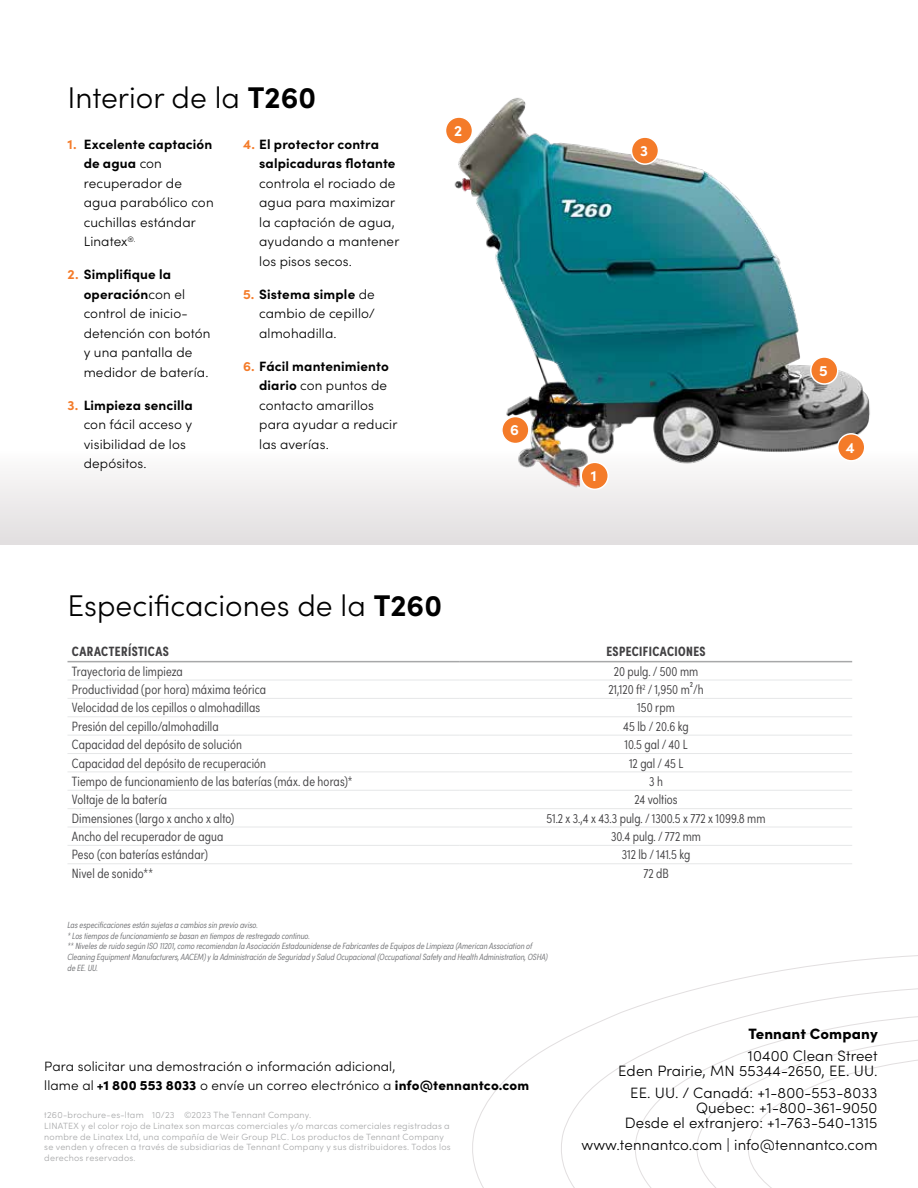
<style>
.page{position:relative;width:918px;height:1188px;background:#fff}
.page>*{position:absolute;margin:0;border:0;box-sizing:border-box;transform-origin:0 0}
.t1{font:300 30px "Sofia Pro";color:#000}
.t2{font:300 15px/15px "Sofia Pro";letter-spacing:.01em;color:#000;text-align:right}
.t3{font:900 15px "Sofia Pro";letter-spacing:.01em;color:#000}
.t4{font:700 15px "Sofia Pro";color:#fff}
.t5{font:300 13.5px/19.5px "Sofia Pro";letter-spacing:.01em;color:#000}
.t6{font:300 13.5px "Sofia Pro Condensed";letter-spacing:.01em;color:#414042}
.t7{font:700 13.5px/19.5px "Sofia Pro";letter-spacing:.01em;color:#000}
.t8{font:700 13.5px "Sofia Pro Condensed";letter-spacing:.03em;color:#414042}
.t9{font:italic 300 9px/10.8px "Sofia Pro Condensed";color:#6d6e71}
.t10{font:300 9px/10.8px "Sofia Pro";letter-spacing:.025em;color:#a7a8a9}
.s1{font-weight:700}
.s2{font-weight:700;color:#f47b29}
.s3{color:#f47b29}
.s4{font-weight:900}
</style>
<div class="page">
<div style="left:0;top:450px;width:918px;height:94px;background:linear-gradient(to bottom,#fdfdfc,#e1dedf)"></div>
<svg style="left:472px;top:955px;width:446px;height:233px"></svg>
<img style="left:445px;top:98px;width:436px;height:394px">
<div style="left:446px;top:117px;width:26px;height:27px;background:#f47b29;border-radius:50%"></div>
<div style="left:445px;top:116px;width:28px;height:29px;border:2px solid #fff;border-radius:50%"></div>
<div style="left:631px;top:137px;width:27px;height:27px;background:#f47b29;border-radius:50%"></div>
<div style="left:631px;top:136px;width:28px;height:29px;border:2px solid #fff;border-radius:50%"></div>
<div style="left:581px;top:462px;width:27px;height:27px;background:#f47b29;border-radius:50%"></div>
<div style="left:580px;top:462px;width:29px;height:28px;border:2px solid #fff;border-radius:50%"></div>
<hr style="left:68px;top:661px;width:392px;height:1px;background:#a7a8a9">
<hr style="left:460px;top:661px;width:392px;height:1px;background:#a7a8a9">
<hr style="left:68px;top:680px;width:392px;height:1px;background:#e6e7e8">
<hr style="left:460px;top:680px;width:392px;height:1px;background:#e6e7e8">
<hr style="left:68px;top:698px;width:392px;height:1px;background:#e6e7e8">
<hr style="left:460px;top:698px;width:392px;height:1px;background:#e6e7e8">
<hr style="left:68px;top:716px;width:392px;height:1px;background:#e6e7e8">
<hr style="left:460px;top:716px;width:392px;height:1px;background:#e6e7e8">
<hr style="left:68px;top:735px;width:392px;height:1px;background:#e6e7e8">
<hr style="left:460px;top:735px;width:392px;height:1px;background:#e6e7e8">
<hr style="left:68px;top:753px;width:392px;height:1px;background:#e6e7e8">
<hr style="left:460px;top:753px;width:392px;height:1px;background:#e6e7e8">
<hr style="left:68px;top:772px;width:392px;height:1px;background:#e6e7e8">
<hr style="left:460px;top:772px;width:392px;height:1px;background:#e6e7e8">
<hr style="left:68px;top:790px;width:392px;height:1px;background:#e6e7e8">
<hr style="left:460px;top:790px;width:392px;height:1px;background:#e6e7e8">
<hr style="left:68px;top:808px;width:392px;height:1px;background:#e6e7e8">
<hr style="left:460px;top:808px;width:392px;height:1px;background:#e6e7e8">
<hr style="left:68px;top:827px;width:392px;height:1px;background:#e6e7e8">
<hr style="left:460px;top:827px;width:392px;height:1px;background:#e6e7e8">
<hr style="left:68px;top:845px;width:392px;height:1px;background:#e6e7e8">
<hr style="left:460px;top:845px;width:392px;height:1px;background:#e6e7e8">
<hr style="left:68px;top:863px;width:392px;height:1px;background:#e6e7e8">
<hr style="left:460px;top:863px;width:392px;height:1px;background:#e6e7e8">
<div style="left:838px;top:434px;width:27px;height:27px;background:#f47b29;border-radius:50%"></div>
<div style="left:837px;top:433px;width:29px;height:29px;border:2px solid #fff;border-radius:50%"></div>
<div style="left:811px;top:357px;width:27px;height:27px;background:#f47b29;border-radius:50%"></div>
<div style="left:810px;top:356px;width:29px;height:29px;border:2px solid #fff;border-radius:50%"></div>
<div style="left:502px;top:417px;width:27px;height:27px;background:#f47b29;border-radius:50%"></div>
<div style="left:501px;top:416px;width:29px;height:28px;border:2px solid #fff;border-radius:50%"></div>
<h1 class="t1" style="left:68px;top:76px;width:250px">Interior de la <span class="s1">T260</span></h1>
<p class="t5" style="left:84px;top:134px;width:132px;text-indent:-16px"><span class="s2">1.</span> <span class="s1">Excelente captación de agua</span> con recuperador de agua parabólico con cuchillas estándar<br>Linatex<sup>®.</sup></p>
<p class="t5" style="left:84px;top:264px;width:128px;text-indent:-16px"><span class="s2">2.</span> <span class="s1">Simplifique la operación</span>con el control de inicio&shy;detención con botón y una pantalla de medidor de batería.</p>
<p class="t5" style="left:84px;top:394px;width:111px;text-indent:-16px"><span class="s2">3.</span> <span class="s1">Limpieza sencilla </span>con fácil acceso y visibilidad de los depósitos.</p>
<p class="t7" style="left:259px;top:133px;width:138px;text-indent:-16px"><span class="s3">4.</span> El protector contra salpicaduras flotante</p>
<p class="t5" style="left:259px;top:172px;width:142px">controla el rociado de agua para maximizar la captación de agua, ayudando a mantener los pisos secos.</p>
<p class="t5" style="left:259px;top:283px;width:117px;text-align:justify;text-indent:-16px"><span class="s2">5.</span> <span class="s1">Sistema simple</span> de cambio de cepillo/ almohadilla.</p>
<p class="t5" style="left:259px;top:355px;width:140px;text-indent:-16px"><span class="s2">6.</span> <span class="s1">Fácil mantenimiento diario</span> con puntos de contacto amarillos para ayudar a reducir las averías.</p>
<p class="t4" style="left:454px;top:119px;width:10px">2</p>
<h1 class="t1" style="left:68px;top:583px;width:376px">Especificaciones de la <span class="s1">T260</span></h1>
<p class="t4" style="left:510px;top:419px;width:10px">6</p>
<p class="t4" style="left:640px;top:139px;width:9px">3</p>
<p class="t4" style="left:591px;top:464px;width:7px">1</p>
<p class="t8" style="left:72px;top:641px;width:98px">CARACTERÍSTICAS</p>
<p class="t8" style="left:606px;top:641px;width:101px">ESPECIFICACIONES</p>
<p class="t6" style="left:72px;top:661px;width:113px">Trayectoria de limpieza</p>
<p class="t6" style="left:614px;top:661px;width:86px">20 pulg. / 500 mm</p>
<p class="t6" style="left:72px;top:680px;width:196px">Productividad (por hora) máxima teórica</p>
<p class="t6" style="left:608px;top:680px;width:97px">21,120 ft<sup>2</sup> / 1,950 m2/h</p>
<p class="t6" style="left:72px;top:698px;width:190px">Velocidad de los cepillos o almohadillas</p>
<p class="t6" style="left:637px;top:698px;width:39px">150 rpm</p>
<p class="t6" style="left:72px;top:716px;width:148px">Presión del cepillo/almohadilla</p>
<p class="t6" style="left:623px;top:716px;width:67px">45 lb / 20.6 kg</p>
<p class="t6" style="left:72px;top:735px;width:172px">Capacidad del depósito de solución</p>
<p class="t6" style="left:625px;top:735px;width:65px">10.5 gal / 40 L</p>
<p class="t6" style="left:72px;top:753px;width:196px">Capacidad del depósito de recuperación</p>
<p class="t6" style="left:629px;top:753px;width:56px">12 gal / 45 L</p>
<p class="t6" style="left:72px;top:771px;width:282px">Tiempo de funcionamiento de las baterías (máx. de horas)*</p>
<p class="t6" style="left:649px;top:771px;width:15px">3 h</p>
<p class="t6" style="left:72px;top:790px;width:97px">Voltaje de la batería</p>
<p class="t6" style="left:635px;top:790px;width:44px">24 voltios</p>
<p class="t6" style="left:72px;top:808px;width:164px">Dimensiones (largo x ancho x alto)</p>
<p class="t6" style="left:547px;top:808px;width:221px">51.2 x 3.,4 x 43.3 pulg. / 1300.5 x 772 x 1099.8 mm</p>
<p class="t6" style="left:72px;top:827px;width:153px">Ancho del recuperador de agua</p>
<p class="t6" style="left:611px;top:827px;width:91px">30.4 pulg. / 772 mm</p>
<p class="t6" style="left:72px;top:845px;width:138px">Peso (con baterías estándar)</p>
<p class="t6" style="left:622px;top:845px;width:70px">312 lb / 141.5 kg</p>
<p class="t6" style="left:72px;top:863px;width:83px">Nivel de sonido**</p>
<p class="t6" style="left:643px;top:863px;width:27px">72 dB</p>
<p class="t9" style="left:68px;top:919px;width:482px">Las especificaciones están sujetas a cambios sin previo aviso.<br>* Los tiempos de funcionamiento se basan en tiempos de restregado continuo.<br>** Niveles de ruido según ISO 11201, como recomiendan la Asociación Estadounidense de Fabricantes de Equipos de Limpieza (American Association of Cleaning Equipment Manufacturers, AACEM) y la Administración de Seguridad y Salud Ocupacional (Occupational Safety and Health Administration, OSHA) de EE. UU.</p>
<p class="t4" style="left:819px;top:359px;width:10px">5</p>
<p class="t4" style="left:846px;top:436px;width:10px">4</p>
<p class="t5" style="left:44px;top:1056px;width:486px">Para solicitar una demostración o información adicional,<br>llame al <span class="s4">+1 800 553 8033</span> o envíe un correo electrónico a <span class="s4">info@tennantco.com</span></p>
<p class="t10" style="left:44px;top:1109px;width:408px">t260-brochure-es-ltam 10/23 ©2023 The Tennant Company.<br>LINATEX y el color rojo de Linatex son marcas comerciales y/o marcas comerciales registradas a nombre de Linatex Ltd, una compañía de Weir Group PLC. Los productos de Tennant Company se venden y ofrecen a través de subsidiarias de Tennant Company y sus distribuidores. Todos los derechos reservados.</p>
<p class="t3" style="left:748px;top:1022px;width:131px">Tennant Company</p>
<p class="t2" style="left:618px;top:1048px;width:261px">10400 Clean Street<br>Eden Prairie, MN 55344-2650, EE. UU.</p>
<p class="t2" style="left:625px;top:1084px;width:254px">EE. UU. / Canadá: +1-800-553-8033<br>Quebec: +1-800-361-9050<br>Desde el extranjero: +1-763-540-1315</p>
<p class="t2" style="left:581px;top:1136px;width:298px">www.tennantco.com | info@tennantco.com</p>
</div>
